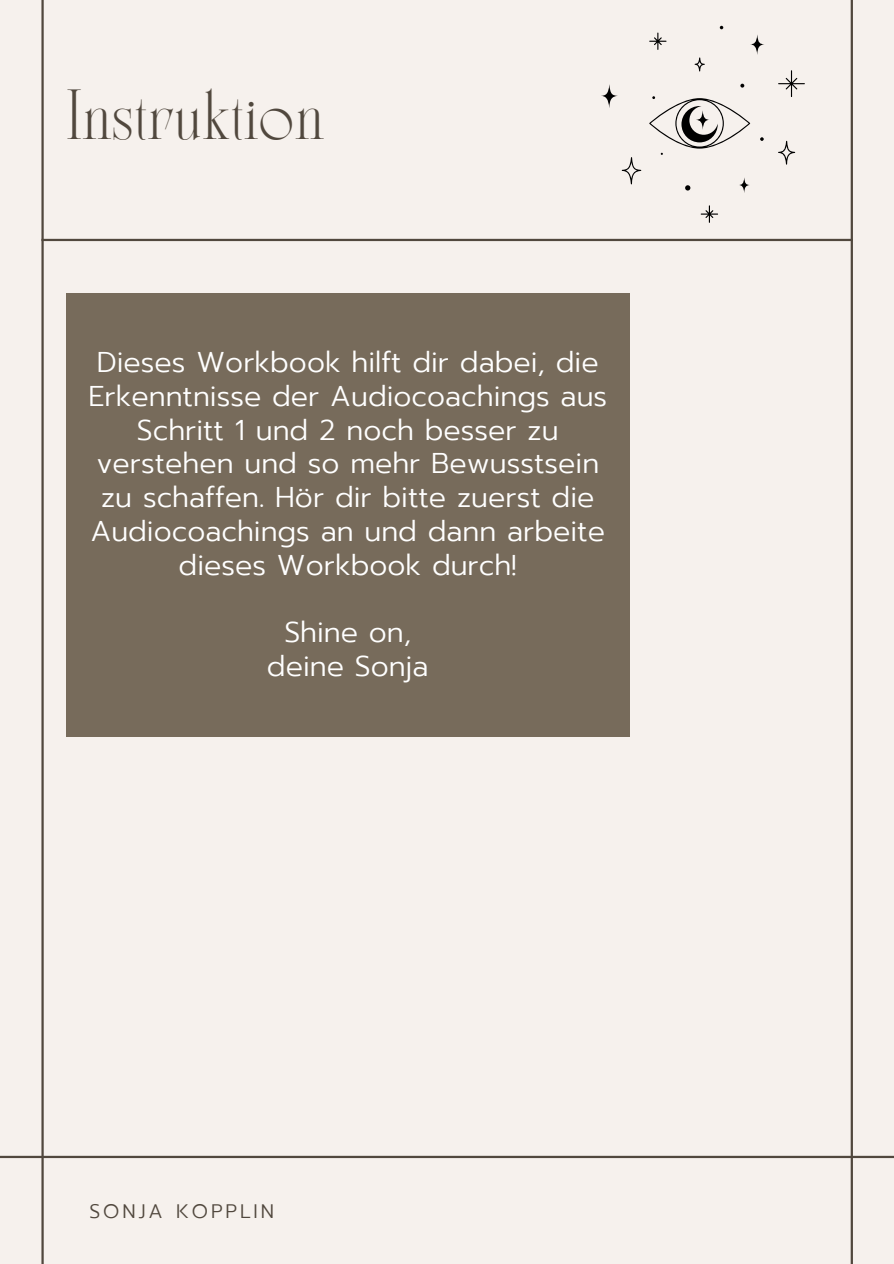
<style>
.page{position:relative;width:894px;height:1264px;background:#fff}
.page>*{position:absolute;margin:0;border:0;box-sizing:border-box;transform-origin:0 0}
.t1{font:49.5px "TAN Nightingale";color:#51483e}
.t2{font:300 28.5px/33.8px "Prompt";color:#fff;text-align:center}
.t3{font:300 19.5px "Prompt";letter-spacing:.15em;color:#51483e}
</style>
<div class="page">
<div style="left:0;top:0;width:893px;height:1263px;background:#f6f1ed"></div>
<hr style="left:41px;top:0;width:3px;height:1263px;background:#51483e">
<hr style="left:850px;top:0;width:2px;height:1263px;background:#51483e">
<hr style="left:0;top:1155px;width:893px;height:3px;background:#51483e">
<div style="left:66px;top:293px;width:563px;height:444px;background:#776b5b"></div>
<hr style="left:41px;top:239px;width:811px;height:2px;background:#51483e">
<svg style="left:600px;top:84px;width:17px;height:24px"></svg>
<svg style="left:738px;top:177px;width:11px;height:16px"></svg>
<svg style="left:749px;top:34px;width:15px;height:21px"></svg>
<svg style="left:621px;top:157px;width:20px;height:27px"></svg>
<svg style="left:778px;top:141px;width:16px;height:24px"></svg>
<svg style="left:694px;top:57px;width:10px;height:14px"></svg>
<svg style="left:685px;top:185px;width:5px;height:5px"></svg>
<svg style="left:649px;top:96px;width:101px;height:59px"></svg>
<svg style="left:740px;top:84px;width:4px;height:4px"></svg>
<svg style="left:760px;top:137px;width:3px;height:4px"></svg>
<svg style="left:778px;top:70px;width:26px;height:27px"></svg>
<svg style="left:649px;top:33px;width:17px;height:17px"></svg>
<svg style="left:700px;top:205px;width:18px;height:18px"></svg>
<p class="t1" style="left:66px;top:88px;width:259px">Instruktion</p>
<p class="t2" style="left:88px;top:345px;width:520px">Dieses Workbook hilft dir dabei, die Erkenntnisse der Audiocoachings aus Schritt 1 und 2 noch besser zu verstehen und so mehr Bewusstsein zu schaffen. Hör dir bitte zuerst die Audiocoachings an und dann arbeite dieses Workbook durch!</p>
<p class="t2" style="left:284px;top:616px;width:128px">Shine on,</p>
<p class="t2" style="left:267px;top:649px;width:163px">deine Sonja</p>
<p class="t3" style="left:89px;top:1196px;width:186px">SONJA KOPPLIN</p>
</div>
